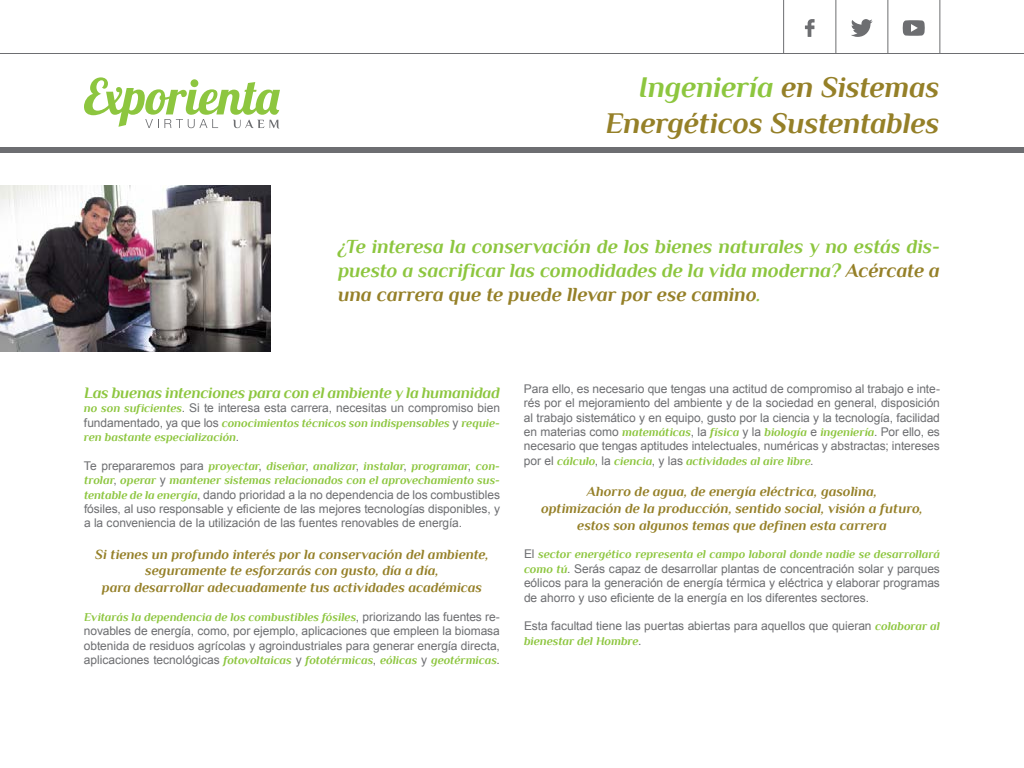
<style>
.page{position:relative;width:1024px;height:768px;background:#fff}
.page>*{position:absolute;margin:0;border:0;box-sizing:border-box;transform-origin:0 0}
.t1{font:italic 700 30px/36px "Philosopher";letter-spacing:-.005em;color:#958028;text-align:right}
.t2{font:italic 700 20px/24px "Philosopher";color:#8dc63f;text-align:justify}
.t3{font:italic 700 16px "Philosopher";letter-spacing:-.01em;color:#8dc63f}
.t4{font:italic 700 14px/16.8px "Philosopher";color:#958028;text-align:center}
.t5{font:12px/14.4px "Arial";letter-spacing:-.005em;color:#6d6e71;text-align:justify}
.t6{font:italic 700 12px/14.4px "Philosopher";color:#8dc63f}
.s1{color:#8dc63f}
.s2{color:#958028}
.s3{font-family:"Philosopher";font-weight:700;font-style:italic;color:#8dc63f}
.s4{font-family:"Arial";font-weight:400;font-style:normal;color:#6d6e71}
</style>
<div class="page">
<svg style="left:84px;top:77px;width:196px;height:52px"></svg>
<div style="left:0;top:147px;width:1024px;height:6px;background:#6d6e71"></div>
<hr style="left:0;top:53px;width:1024px;height:1px;background:#6d6e71">
<svg style="left:851px;top:19px;width:22px;height:18px"></svg>
<svg style="left:903px;top:20px;width:22px;height:16px"></svg>
<svg style="left:805px;top:19px;width:10px;height:18px"></svg>
<hr style="left:783px;top:0;width:1px;height:54px;background:#6d6e71">
<hr style="left:836px;top:0;width:1px;height:54px;background:#6d6e71">
<hr style="left:888px;top:0;width:1px;height:54px;background:#6d6e71">
<hr style="left:940px;top:0;width:1px;height:54px;background:#6d6e71">
<img style="left:0;top:185px;width:271px;height:167px">
<h1 class="t1" style="left:605px;top:70px;width:336px"><span class="s1">Ingeniería</span> en Sistemas<br>Energéticos Sustentables</h1>
<h2 class="t2" style="left:338px;top:235px;width:603px">¿Te interesa la conservación de los bienes naturales y no estás dis&shy;puesto a sacrificar las comodidades de la vida moderna? <span class="s2">Acércate a una carrera que te puede llevar por ese camino</span>.</h2>
<h3 class="t3" style="left:84px;top:384px;width:418px">Las buenas intenciones para con el ambiente y la humanidad</h3>
<p class="t5" style="left:84px;top:401px;width:418px"><span class="s3">no son suficientes</span>. Si te interesa esta carrera, necesitas un compromiso bien</p>
<p class="t6" style="left:84px;top:416px;width:418px"><span class="s4">fundamentado, ya que los</span> conocimientos técnicos son indispensables <span class="s4">y</span> requie&shy;ren bastante especialización<span class="s4">.</span></p>
<p class="t6" style="left:84px;top:459px;width:418px"><span class="s4">Te prepararemos para</span> proyectar<span class="s4">,</span> diseñar<span class="s4">,</span> analizar<span class="s4">,</span> instalar<span class="s4">,</span> programar<span class="s4">,</span> con&shy;trolar<span class="s4">,</span> operar <span class="s4">y</span> mantener sistemas relacionados con el aprovechamiento sus-</p>
<p class="t5" style="left:84px;top:487px;width:417px"><span class="s3">tentable de la energía</span>, dando prioridad a la no dependencia de los combustibles fósiles, al uso responsable y eficiente de las mejores tecnologías disponibles, y a la conveniencia de la utilización de las fuentes renovables de energía.</p>
<p class="t4" style="left:95px;top:546px;width:395px">Si tienes un profundo interés por la conservación del ambiente, seguramente te esforzarás con gusto, día a día,<br>para desarrollar adecuadamente tus actividades académicas</p>
<p class="t6" style="left:84px;top:610px;width:417px">Evitarás la dependencia de los combustibles fósiles<span class="s4">, priorizando las fuentes re-</span></p>
<p class="t5" style="left:84px;top:624px;width:418px">novables de energía, como, por ejemplo, aplicaciones que empleen la biomasa obtenida de residuos agrícolas y agroindustriales para generar energía directa,</p>
<p class="t6" style="left:84px;top:653px;width:418px"><span class="s4">aplicaciones tecnológicas</span> fotovoltaicas <span class="s4">y</span> fototérmicas<span class="s4">,</span> eólicas <span class="s4">y</span> geotérmicas<span class="s4">.</span></p>
<p class="t5" style="left:524px;top:381px;width:418px">Para ello, es necesario que tengas una actitud de compromiso al trabajo e inte&shy;rés por el mejoramiento del ambiente y de la sociedad en general, disposición al trabajo sistemático y en equipo, gusto por la ciencia y la tecnología, facilidad</p>
<p class="t6" style="left:524px;top:425px;width:418px"><span class="s4">en materias como</span> matemáticas<span class="s4">, la</span> física <span class="s4">y la</span> biología <span class="s4">e</span> ingeniería<span class="s4">. Por ello, es</span></p>
<p class="t5" style="left:524px;top:439px;width:417px">necesario que tengas aptitudes intelectuales, numéricas y abstractas; intereses</p>
<p class="t6" style="left:524px;top:454px;width:291px"><span class="s4">por el</span> cálculo<span class="s4">, la</span> ciencia<span class="s4">, y las</span> actividades al aire libre<span class="s4">.</span></p>
<p class="t4" style="left:541px;top:483px;width:383px">Ahorro de agua, de energía eléctrica, gasolina,<br>optimización de la producción, sentido social, visión a futuro, estos son algunos temas que definen esta carrera</p>
<p class="t6" style="left:524px;top:547px;width:417px"><span class="s4">El</span> sector energético representa el campo laboral donde nadie se desarrollará</p>
<p class="t5" style="left:524px;top:561px;width:417px"><span class="s3">como tú</span>. Serás capaz de desarrollar plantas de concentración solar y parques eólicos para la generación de energía térmica y eléctrica y elaborar programas de ahorro y uso eficiente de la energía en los diferentes sectores.</p>
<p class="t5" style="left:524px;top:619px;width:418px">Esta facultad tiene las puertas abiertas para aquellos que quieran <span class="s3">colaborar al</span></p>
<p class="t6" style="left:524px;top:634px;width:119px">bienestar del Hombre<span class="s4">.</span></p>
</div>
